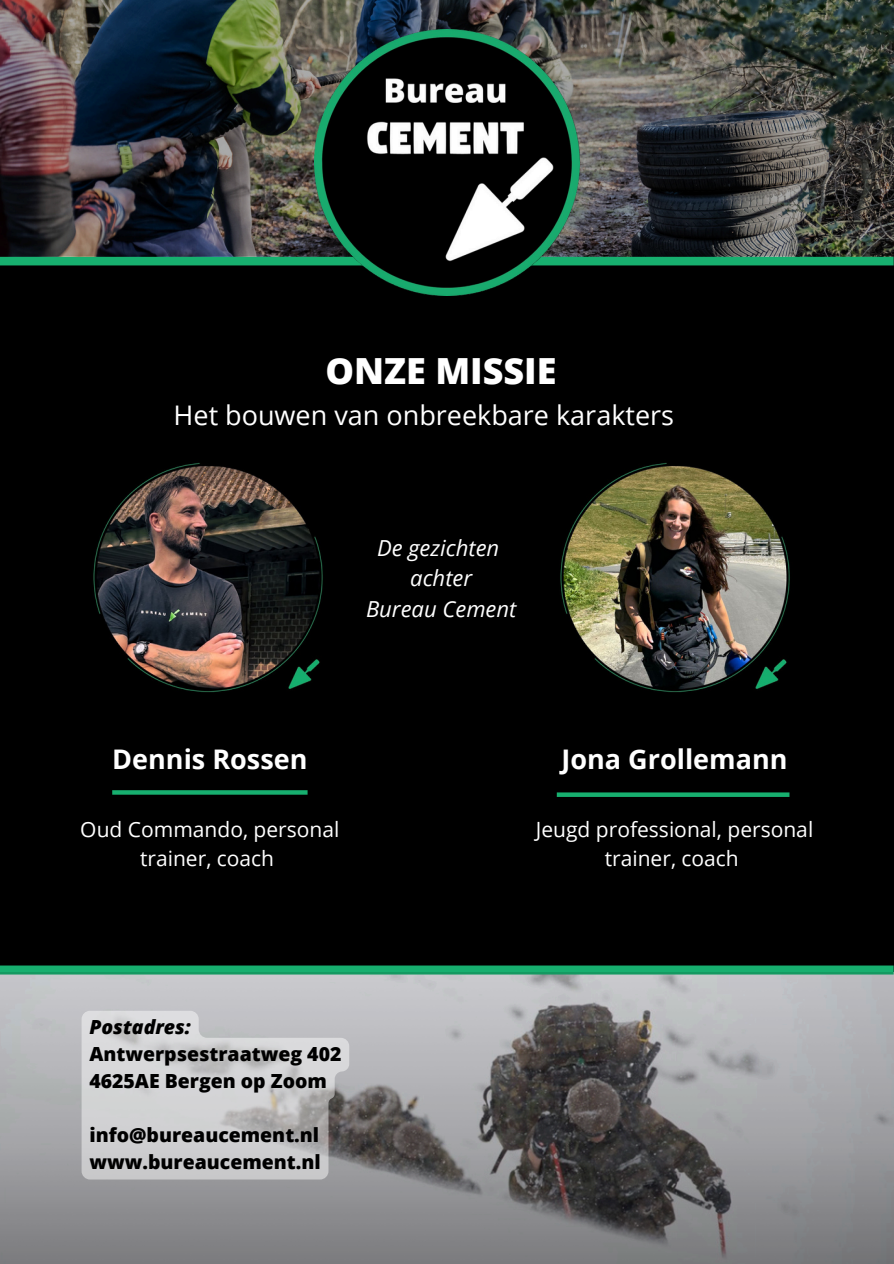
<style>
.page{position:relative;width:894px;height:1264px;background:#fff}
.page>*{position:absolute;margin:0;border:0;box-sizing:border-box;transform-origin:0 0}
.t1{font:800 36px "Open Sans";color:#fff}
.t2{font:27px "Open Sans";color:#fff}
.t3{font:700 27px "Open Sans";color:#fff}
.t4{font:italic 22.05px/30.3px "Open Sans";color:#fff;text-align:center}
.t5{font:21px/29.2px "Open Sans";color:#fff;text-align:center}
.t6{font:800 19.5px "Open Sans";color:#000}
.t7{font:italic 800 19.5px "Open Sans";color:#000}
</style>
<div class="page">
<div style="left:0;top:0;width:893px;height:1263px;background:#000"></div>
<img style="left:93px;top:463px;width:230px;height:230px">
<img style="left:560px;top:463px;width:230px;height:230px">
<div style="left:0;top:256px;width:893px;height:9px;background:#17af6f"></div>
<img style="left:0;top:0;width:893px;height:256px">
<img style="left:314px;top:29px;width:265px;height:266px">
<img style="left:0;top:974px;width:893px;height:289px">
<div style="left:0;top:965px;width:893px;height:9px;background:#17af6f"></div>
<svg style="left:112px;top:790px;width:195px;height:4px"></svg>
<div style="left:556px;top:792px;width:233px;height:5px;background:#17af6f"></div>
<svg style="left:82px;top:1010px;width:267px;height:169px;background:#c7c6c8"></svg>
<p class="t1" style="left:325px;top:345px;width:232px">ONZE MISSIE</p>
<p class="t2" style="left:173px;top:396px;width:502px">Het bouwen van onbreekbare karakters</p>
<p class="t4" style="left:366px;top:532px;width:152px">De gezichten achter<br>Bureau Cement</p>
<p class="t3" style="left:112px;top:740px;width:197px">Dennis Rossen</p>
<h4 class="t5" style="left:80px;top:813px;width:260px">Oud Commando, personal trainer, coach</h4>
<p class="t3" style="left:561px;top:740px;width:227px">Jona Grollemann</p>
<h2 class="t5" style="left:535px;top:813px;width:279px">Jeugd professional, personal trainer, coach</h2>
<h4 class="t7" style="left:89px;top:1012px;width:103px">Postadres:</h4>
<h2 class="t6" style="left:89px;top:1039px;width:253px">Antwerpsestraatweg 402</h2>
<h4 class="t6" style="left:89px;top:1066px;width:239px">4625AE Bergen op Zoom</h4>
<p class="t6" style="left:89px;top:1120px;width:231px">info@bureaucement.nl</p>
<p class="t6" style="left:89px;top:1147px;width:233px">www.bureaucement.nl</p>
</div>
